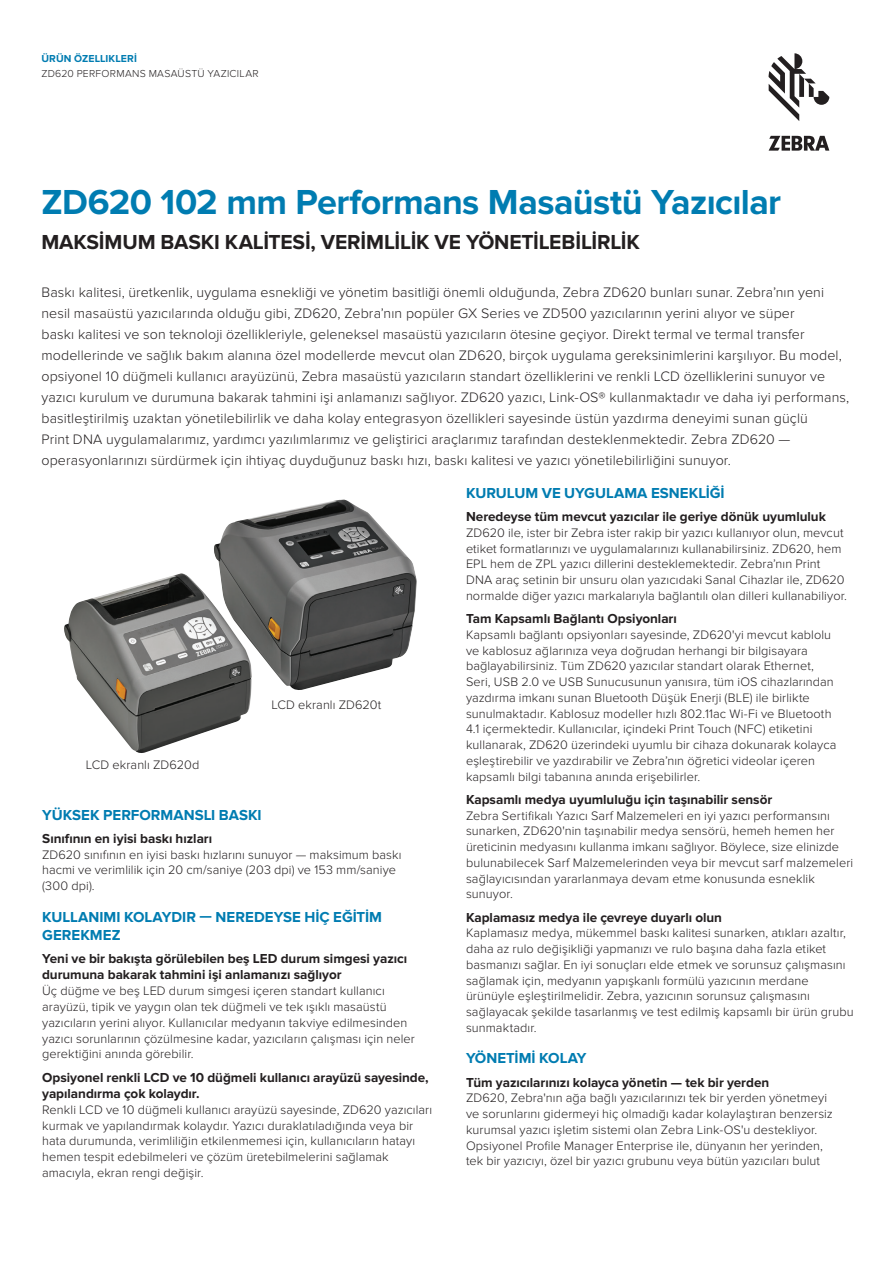
<style>
.page{position:relative;width:893px;height:1263px;background:#fff}
.page>*{position:absolute;margin:0;border:0;box-sizing:border-box;transform-origin:0 0}
.Title_Headline{font:700 36px "Proxima Nova";letter-spacing:-.015em;color:#007cb1}
.Title_Subhead{font:700 21px "Proxima Nova";letter-spacing:-.005em;color:#231f20}
.Heading_pillar_heade{font:700 15px/18px "Proxima Nova";color:#007cb1}
.Intro_Body_Copy{font:300 14.25px/21px "Proxima Nova";letter-spacing:.005em;color:#231f20}
.Heading_2{font:700 13.5px/16.5px "Proxima Nova";letter-spacing:-.005em;color:#231f20}
.Body_copy{font:300 12.75px/15.8px "Proxima Nova";letter-spacing:.005em;color:#231f20}
.Zebra_Product_Descri{font:300 10.5px "Proxima Nova";letter-spacing:.025em;color:#231f20}
.Zebra_Asset_Name{font:700 10.5px "Proxima Nova";letter-spacing:.01em;color:#007cb1}
</style>
<div class="page">
<svg style="left:769px;top:54px;width:60px;height:67px"></svg>
<svg style="left:769px;top:136px;width:60px;height:15px"></svg>
<img style="left:64px;top:500px;width:353px;height:253px">
<p class="Zebra_Asset_Name" style="left:41px;top:53px;width:97px">ÜRÜN ÖZELLIKLERİ</p>
<p class="Zebra_Product_Descri" style="left:41px;top:67px;width:219px">ZD620 PERFORMANS MASAÜSTÜ YAZICILAR</p>
<p class="Title_Headline" style="left:41px;top:182px;width:741px">ZD620 102 mm Performans Masaüstü Yazıcılar</p>
<p class="Title_Subhead" style="left:41px;top:230px;width:600px">MAKSİMUM BASKI KALİTESİ, VERİMLİLİK VE YÖNETİLEBİLİRLİK</p>
<p class="Intro_Body_Copy" style="left:41px;top:282px;width:809px">Baskı kalitesi, üretkenlik, uygulama esnekliği ve yönetim basitliği önemli olduğunda, Zebra ZD620 bunları sunar. Zebra’nın yeni nesil masaüstü yazıcılarında olduğu gibi, ZD620, Zebra’nın popüler GX Series ve ZD500 yazıcılarının yerini alıyor ve süper<br>baskı kalitesi ve son teknoloji özellikleriyle, geleneksel masaüstü yazıcıların ötesine geçiyor. Direkt termal ve termal transfer modellerinde ve sağlık bakım alanına özel modellerde mevcut olan ZD620, birçok uygulama gereksinimlerini karşılıyor. Bu model, opsiyonel 10 düğmeli kullanıcı arayüzünü, Zebra masaüstü yazıcıların standart özelliklerini ve renkli LCD özelliklerini sunuyor ve yazıcı kurulum ve durumuna bakarak tahmini işi anlamanızı sağlıyor. ZD620 yazıcı, Link-OS® kullanmaktadır ve daha iyi performans, basitleştirilmiş uzaktan yönetilebilirlik ve daha kolay entegrasyon özellikleri sayesinde üstün yazdırma deneyimi sunan güçlü<br>Print DNA uygulamalarımız, yardımcı yazılımlarımız ve geliştirici araçlarımız tarafından desteklenmektedir. Zebra ZD620 — operasyonlarınızı sürdürmek için ihtiyaç duyduğunuz baskı hızı, baskı kalitesi ve yazıcı yönetilebilirliğini sunuyor.</p>
<p class="Body_copy" style="left:86px;top:757px;width:115px">LCD ekranlı ZD620d</p>
<p class="Body_copy" style="left:271px;top:697px;width:112px">LCD ekranlı ZD620t</p>
<p class="Heading_pillar_heade" style="left:42px;top:806px;width:221px">YÜKSEK PERFORMANSLI BASKI</p>
<p class="Heading_2" style="left:42px;top:830px;width:172px">Sınıfının en iyisi baskı hızları</p>
<p class="Body_copy" style="left:42px;top:847px;width:361px">ZD620 sınıfının en iyisi baskı hızlarını sunuyor — maksimum baskı hacmi ve verimlilik için 20 cm/saniye (203 dpi) ve 153 mm/saniye (300 dpi).</p>
<p class="Heading_pillar_heade" style="left:42px;top:908px;width:341px">KULLANIMI KOLAYDIR — NEREDEYSE HİÇ EĞİTİM<br>GEREKMEZ</p>
<p class="Heading_2" style="left:42px;top:950px;width:367px">Yeni ve bir bakışta görülebilen beş LED durum simgesi yazıcı durumuna bakarak tahmini işi anlamanızı sağlıyor</p>
<p class="Body_copy" style="left:42px;top:983px;width:374px">Üç düğme ve beş LED durum simgesi içeren standart kullanıcı arayüzü, tipik ve yaygın olan tek düğmeli ve tek ışıklı masaüstü yazıcıların yerini alıyor. Kullanıcılar medyanın takviye edilmesinden yazıcı sorunlarının çözülmesine kadar, yazıcıların çalışması için neler gerektiğini anında görebilir.</p>
<p class="Heading_2" style="left:42px;top:1069px;width:388px">Opsiyonel renkli LCD ve 10 düğmeli kullanıcı arayüzü sayesinde, yapılandırma çok kolaydır.</p>
<p class="Body_copy" style="left:42px;top:1102px;width:392px">Renkli LCD ve 10 düğmeli kullanıcı arayüzü sayesinde, ZD620 yazıcıları kurmak ve yapılandırmak kolaydır. Yazıcı duraklatıladığında veya bir hata durumunda, verimliliğin etkilenmemesi için, kullanıcıların hatayı hemen tespit edebilmeleri ve çözüm üretebilmelerini sağlamak amacıyla, ekran rengi değişir.</p>
<p class="Heading_pillar_heade" style="left:466px;top:484px;width:260px">KURULUM VE UYGULAMA ESNEKLİĞİ</p>
<p class="Heading_2" style="left:466px;top:509px;width:361px">Neredeyse tüm mevcut yazıcılar ile geriye dönük uyumluluk</p>
<p class="Body_copy" style="left:466px;top:525px;width:383px">ZD620 ile, ister bir Zebra ister rakip bir yazıcı kullanıyor olun, mevcut etiket formatlarınızı ve uygulamalarınızı kullanabilirsiniz. ZD620, hem EPL hem de ZPL yazıcı dillerini desteklemektedir. Zebra’nın Print DNA araç setinin bir unsuru olan yazıcıdaki Sanal Cihazlar ile, ZD620 normalde diğer yazıcı markalarıyla bağlantılı olan dilleri kullanabiliyor.</p>
<p class="Heading_2" style="left:466px;top:611px;width:212px">Tam Kapsamlı Bağlantı Opsiyonları</p>
<p class="Body_copy" style="left:466px;top:627px;width:372px">Kapsamlı bağlantı opsiyonları sayesinde, ZD620'yi mevcut kablolu ve kablosuz ağlarınıza veya doğrudan herhangi bir bilgisayara bağlayabilirsiniz. Tüm ZD620 yazıcılar standart olarak Ethernet, Seri, USB 2.0 ve USB Sunucusunun yanısıra, tüm iOS cihazlarından yazdırma imkanı sunan Bluetooth Düşük Enerji (BLE) ile birlikte sunulmaktadır. Kablosuz modeller hızlı 802.11ac Wi-Fi ve Bluetooth 4.1 içermektedir. Kullanıcılar, içindeki Print Touch (NFC) etiketini kullanarak, ZD620 üzerindeki uyumlu bir cihaza dokunarak kolayca eşleştirebilir ve yazdırabilir ve Zebra’nın öğretici videolar içeren kapsamlı bilgi tabanına anında erişebilirler.</p>
<p class="Heading_2" style="left:466px;top:791px;width:308px">Kapsamlı medya uyumluluğu için taşınabilir sensör</p>
<p class="Body_copy" style="left:466px;top:808px;width:389px">Zebra Sertifikalı Yazıcı Sarf Malzemeleri en iyi yazıcı performansını sunarken, ZD620'nin taşınabilir medya sensörü, hemeh hemen her üreticinin medyasını kullanma imkanı sağlıyor. Böylece, size elinizde bulunabilecek Sarf Malzemelerinden veya bir mevcut sarf malzemeleri sağlayıcısından yararlanmaya devam etme konusunda esneklik sunuyor.</p>
<p class="Heading_2" style="left:466px;top:909px;width:258px">Kaplamasız medya ile çevreye duyarlı olun</p>
<p class="Body_copy" style="left:466px;top:925px;width:389px">Kaplamasız medya, mükemmel baskı kalitesi sunarken, atıkları azaltır, daha az rulo değişikliği yapmanızı ve rulo başına daha fazla etiket basmanızı sağlar. En iyi sonuçları elde etmek ve sorunsuz çalışmasını sağlamak için, medyanın yapışkanlı formülü yazıcının merdane ürünüyle eşleştirilmelidir. Zebra, yazıcının sorunsuz çalışmasını sağlayacak şekilde tasarlanmış ve test edilmiş kapsamlı bir ürün grubu sunmaktadır.</p>
<p class="Heading_pillar_heade" style="left:466px;top:1050px;width:122px">YÖNETİMİ KOLAY</p>
<p class="Heading_2" style="left:466px;top:1074px;width:305px">Tüm yazıcılarınızı kolayca yönetin — tek bir yerden</p>
<p class="Body_copy" style="left:466px;top:1090px;width:368px">ZD620, Zebra'nın ağa bağlı yazıcılarınızı tek bir yerden yönetmeyi ve sorunlarını gidermeyi hiç olmadığı kadar kolaylaştıran benzersiz kurumsal yazıcı işletim sistemi olan Zebra Link-OS'u destekliyor.<br>Opsiyonel Profile Manager Enterprise ile, dünyanın her yerinden, tek bir yazıcıyı, özel bir yazıcı grubunu veya bütün yazıcıları bulut</p>
</div>
